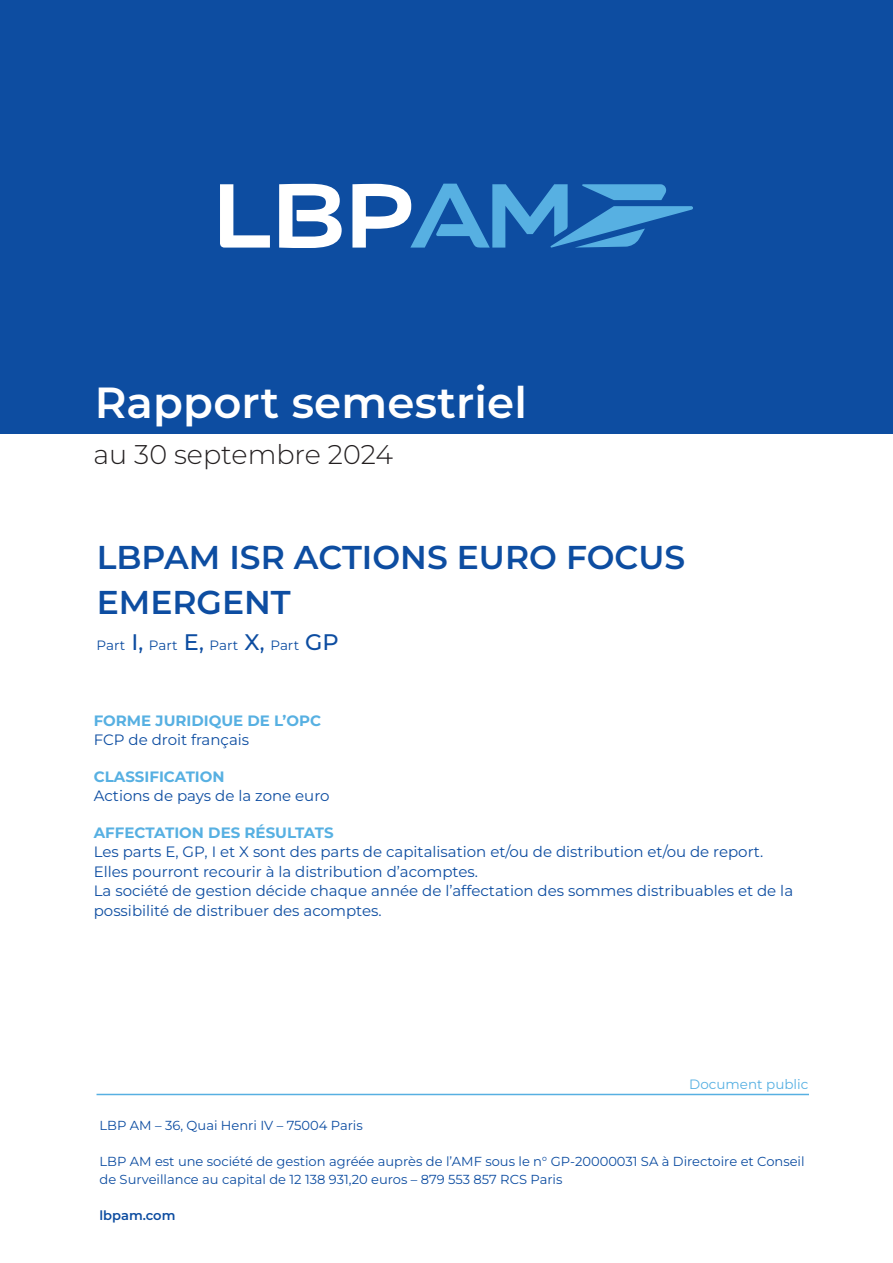
<style>
.page{position:relative;width:893px;height:1263px;background:#fff}
.page>*{position:absolute;margin:0;border:0;box-sizing:border-box;transform-origin:0 0}
.t1{font:600 43.5px "Montserrat";letter-spacing:.005em;color:#fff}
.t2{font:600 33px/45px "Montserrat";color:#0d4da1}
.t3{font:300 27px "Montserrat";color:#231f20}
.t4{font:15px/19.5px "Montserrat";color:#0d4da1}
.t5{font:700 15px "Montserrat";color:#57b0e2}
.t6{font:13.5px "Montserrat";color:#0d4da1}
.t7{font:13.5px "Montserrat";color:#57b0e2}
.t8{font:13.05px/18px "Montserrat";color:#0d4da1}
.t9{font:600 13.05px "Montserrat";color:#0d4da1}
.s1{font-weight:500;font-size:22.5px}
.s2{font-weight:500;font-size:21px}
</style>
<div class="page">
<div style="left:0;top:0;width:893px;height:434px;background:#0d4da1"></div>
<svg style="left:220px;top:184px;width:50px;height:64px"></svg>
<svg style="left:279px;top:184px;width:63px;height:64px"></svg>
<svg style="left:352px;top:184px;width:341px;height:64px"></svg>
<hr style="left:97px;top:1094px;width:712px;height:1px;background:#57b0e2">
<h1 class="t1" style="left:95px;top:374px;width:434px">Rapport semestriel</h1>
<h3 class="t3" style="left:94px;top:437px;width:301px">au 30 septembre 2024</h3>
<h2 class="t2" style="left:97px;top:534px;width:590px">LBPAM ISR ACTIONS EURO FOCUS<br>EMERGENT</h2>
<p class="t6" style="left:97px;top:636px;width:244px">Part <span class="s1">I</span><span class="s2">,</span> Part <span class="s1">E</span><span class="s2">,</span> Part <span class="s1">X</span><span class="s2">,</span> Part <span class="s1">GP</span></p>
<p class="t5" style="left:94px;top:710px;width:229px">FORME JURIDIQUE DE L’OPC</p>
<p class="t4" style="left:94px;top:730px;width:157px">FCP de droit français</p>
<p class="t5" style="left:94px;top:766px;width:132px">CLASSIFICATION</p>
<p class="t4" style="left:94px;top:786px;width:237px">Actions de pays de la zone euro</p>
<p class="t5" style="left:94px;top:822px;width:241px">AFFECTATION DES RÉSULTATS</p>
<p class="t4" style="left:94px;top:842px;width:701px">Les parts E, GP, I et X sont des parts de capitalisation et/ou de distribution et/ou de report.<br>Elles pourront recourir à la distribution d’acomptes.<br>La société de gestion décide chaque année de l’affectation des sommes distribuables et de la possibilité de distribuer des acomptes.</p>
<p class="t7" style="left:689px;top:1075px;width:121px">Document public</p>
<p class="t8" style="left:99px;top:1116px;width:265px">LBP AM – 36, Quai Henri IV – 75004 Paris</p>
<p class="t8" style="left:99px;top:1152px;width:707px">LBP AM est une société de gestion agréée auprès de l’AMF sous le n° GP-20000031 SA à Directoire et Conseil de Surveillance au capital de 12 138 931,20 euros – 879 553 857 RCS Paris</p>
<p class="t9" style="left:99px;top:1207px;width:77px">lbpam.com</p>
</div>
